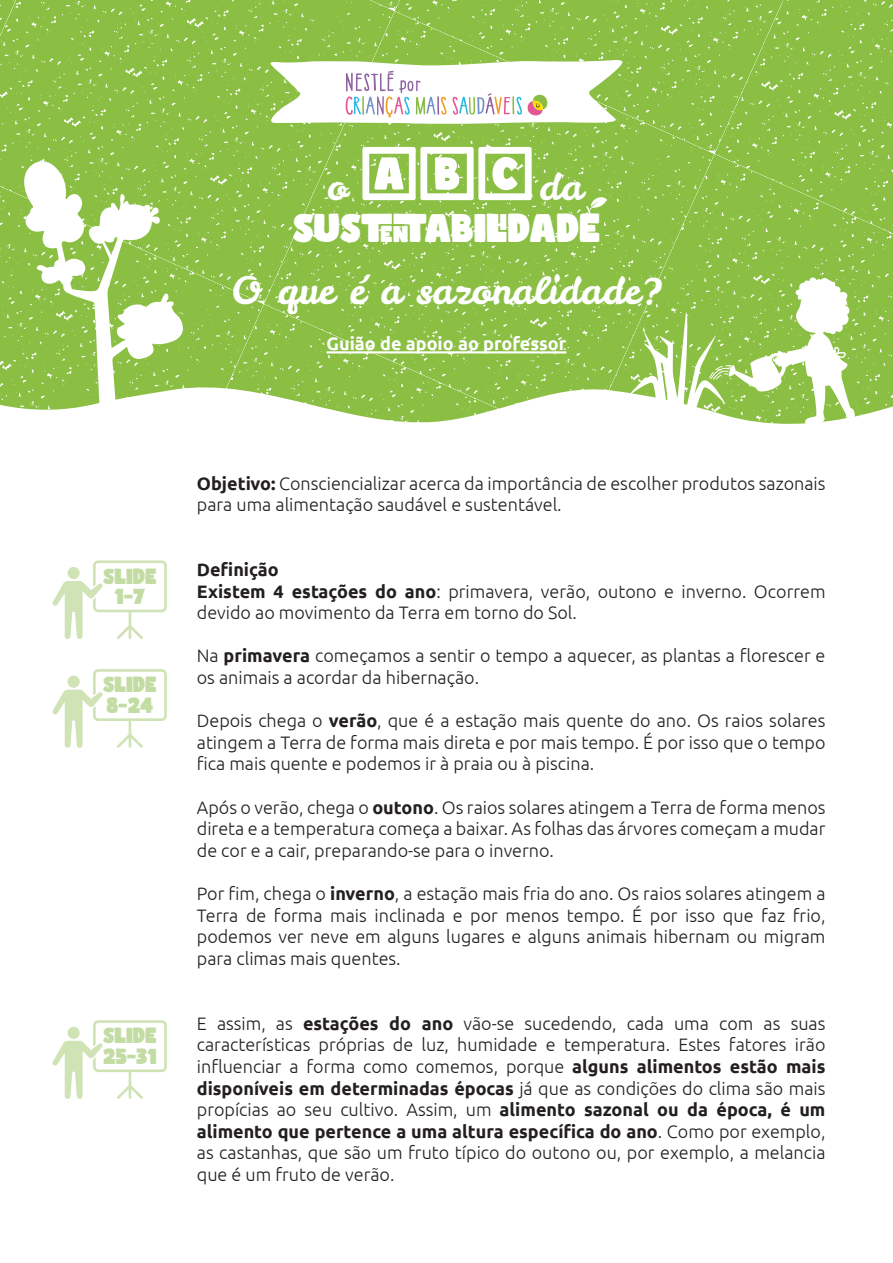
<style>
.page{position:relative;width:893px;height:1263px;background:#fff}
.page>*{position:absolute;margin:0;border:0;box-sizing:border-box;transform-origin:0 0}
.t1{font:37.5px "Leckerli One";color:#fff}
.t2{font:37.35px "Leckerli One";color:#fff}
.t3{font:33.15px "Comicy";color:#fff}
.t4{font:300 18px/21.6px "Ubuntu";color:#231f20;text-align:justify}
.t5{font:18px/20.5px "Comicy";color:#c3dca3}
.t6{font:700 18px "Ubuntu";color:#fff}
.s1{font-size:18.9px}
.s2{font-weight:700}
</style>
<div class="page">
<svg style="left:0;top:0;width:893px;height:423px;background:#92c350"></svg>
<svg style="left:52px;top:669px;width:115px;height:79px"></svg>
<div style="left:68px;top:676px;width:12px;height:12px;background:#cfe3b5;border-radius:50%"></div>
<svg style="left:52px;top:560px;width:115px;height:79px"></svg>
<div style="left:68px;top:567px;width:12px;height:12px;background:#cfe3b5;border-radius:50%"></div>
<svg style="left:52px;top:1020px;width:115px;height:79px"></svg>
<div style="left:68px;top:1027px;width:12px;height:12px;background:#cfe3b5;border-radius:50%"></div>
<svg style="left:266px;top:60px;width:358px;height:65px"></svg>
<svg style="left:24px;top:160px;width:159px;height:253px"></svg>
<svg style="left:629px;top:277px;width:226px;height:147px"></svg>
<svg style="left:362px;top:147px;width:170px;height:53px"></svg>
<svg style="left:368px;top:214px;width:50px;height:10px"></svg>
<svg style="left:586px;top:197px;width:21px;height:24px"></svg>
<hr style="left:327px;top:351px;width:239px;height:2px;background:#fff">
<h2 class="t2" style="left:327px;top:161px;width:22px">o</h2>
<h2 class="t2" style="left:540px;top:161px;width:45px">da</h2>
<h3 class="t3" style="left:293px;top:213px;width:309px">SUST<span class="s1">EN</span>TABIL<sup>I</sup>DADE</h3>
<h1 class="t1" style="left:231px;top:265px;width:432px">O que é a sazonalidade?</h1>
<p class="t6" style="left:327px;top:333px;width:241px">Guião de apoio ao professor</p>
<p class="t5" style="left:103px;top:567px;width:55px;text-align:center">SLIDE<br>1-7</p>
<p class="t5" style="left:103px;top:676px;width:55px">SLIDE<br>8-24</p>
<p class="t5" style="left:103px;top:1027px;width:55px">SLIDE<br>25-31</p>
<p class="t4" style="left:197px;top:472px;width:630px"><span class="s2">Objetivo:</span> Consciencializar acerca da importância de escolher produtos sazonais para uma alimentação saudável e sustentável.</p>
<p class="t4" style="left:197px;top:558px;width:630px;text-align:left"><span class="s2">Definição<br>Existem 4 estações do ano</span>: primavera, verão, outono e inverno. Ocorrem devido ao movimento da Terra em torno do Sol.</p>
<p class="t4" style="left:197px;top:645px;width:630px">Na <span class="s2">primavera</span> começamos a sentir o tempo a aquecer, as plantas a florescer e os animais a acordar da hibernação.</p>
<p class="t4" style="left:197px;top:709px;width:630px">Depois chega o <span class="s2">verão</span>, que é a estação mais quente do ano. Os raios solares atingem a Terra de forma mais direta e por mais tempo. É por isso que o tempo fica mais quente e podemos ir à praia ou à piscina.</p>
<p class="t4" style="left:197px;top:796px;width:630px">Após o verão, chega o <span class="s2">outono</span>. Os raios solares atingem a Terra de forma menos direta e a temperatura começa a baixar. As folhas das árvores começam a mudar de cor e a cair, preparando-se para o inverno.</p>
<p class="t4" style="left:197px;top:882px;width:630px">Por fim, chega o <span class="s2">inverno</span>, a estação mais fria do ano. Os raios solares atingem a Terra de forma mais inclinada e por menos tempo. É por isso que faz frio, podemos ver neve em alguns lugares e alguns animais hibernam ou migram para climas mais quentes.</p>
<p class="t4" style="left:197px;top:1012px;width:630px">E assim, as <span class="s2">estações do ano</span> vão-se sucedendo, cada uma com as suas características próprias de luz, humidade e temperatura. Estes fatores irão influenciar a forma como comemos, porque <span class="s2">alguns alimentos estão mais disponíveis em determinadas épocas</span> já que as condições do clima são mais propícias ao seu cultivo. Assim, um <span class="s2">alimento sazonal ou da época, é um alimento que pertence a uma altura específica do ano</span>. Como por exemplo, as castanhas, que são um fruto típico do outono ou, por exemplo, a melancia que é um fruto de verão.</p>
</div>
